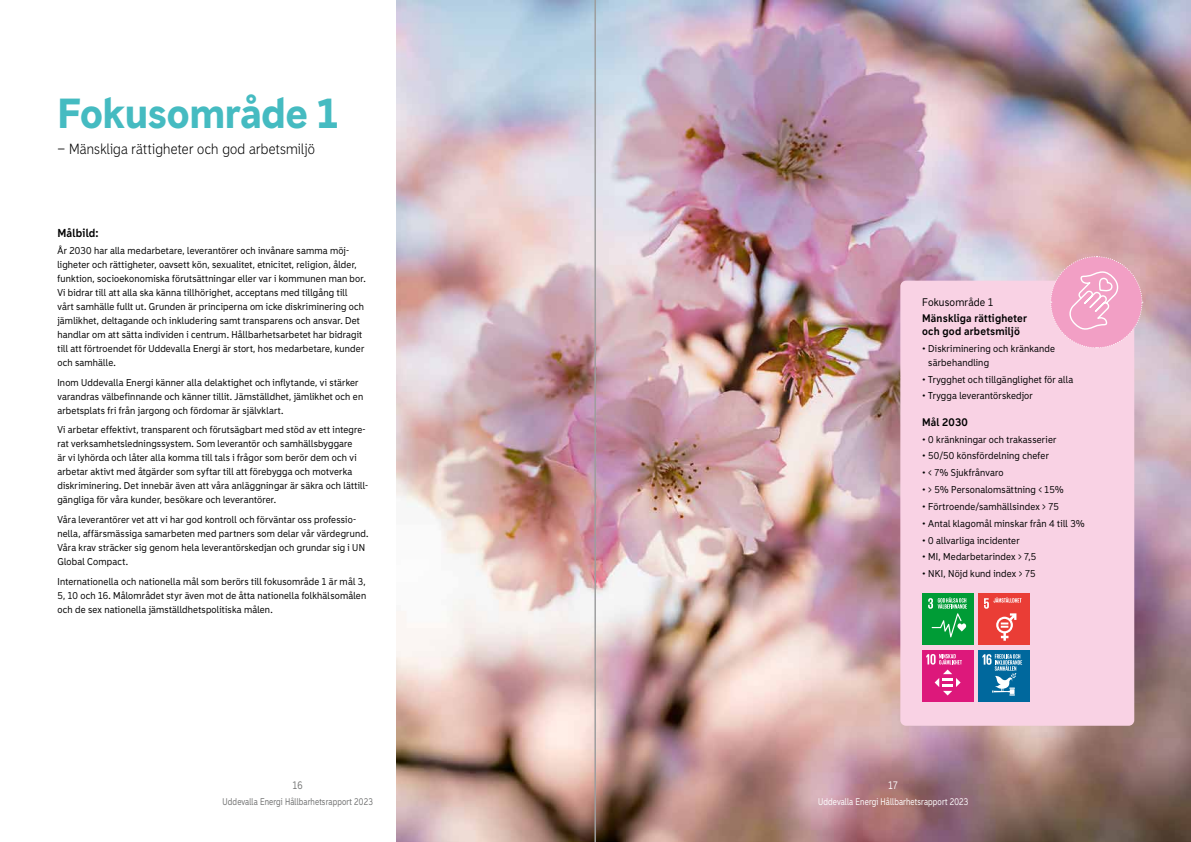
<style>
.page{position:relative;width:1191px;height:842px;background:#fff}
.page>*{position:absolute;margin:0;border:0;box-sizing:border-box;transform-origin:0 0}
.t1{font:900 40px "Madras";letter-spacing:-.015em;color:#45bbc1}
.t2{font:300 14px "Madras";letter-spacing:.015em;color:#000}
.t3{font:800 11px "Madras";letter-spacing:.015em;color:#000}
.t4{font:800 10.5px/13px "Madras";letter-spacing:.02em;color:#000}
.t5{font:10.5px "Madras";letter-spacing:.015em;color:#000}
.t6{font:10.4px "Madras";color:#6f7070;scale:.87 1}
.t7{font:10.4px "Madras";color:#fff;scale:.87 1}
.t8{font:9.5px/14px "Madras";letter-spacing:.02em;color:#000}
.t9{font:9.2px "Madras";letter-spacing:.02em;color:#6f7070;scale:.87 1}
.t10{font:9.2px "Madras";letter-spacing:.02em;color:#fff;scale:.87 1}
</style>
<div class="page">
<img style="left:397px;top:0;width:794px;height:842px">
<div style="left:900px;top:281px;width:234px;height:445px;background:#f9d2e4;border-radius:6px"></div>
<svg style="left:1050px;top:256px;width:93px;height:92px;background:#efacc9"></svg>
<div style="left:922px;top:594px;width:51px;height:51px;background:#009c36"></div>
<svg style="left:928px;top:597px;width:39px;height:40px"></svg>
<div style="left:978px;top:594px;width:51px;height:51px;background:#ea3d36"></div>
<svg style="left:984px;top:597px;width:37px;height:44px"></svg>
<div style="left:922px;top:650px;width:51px;height:51px;background:#dd187b"></div>
<svg style="left:926px;top:654px;width:36px;height:41px"></svg>
<div style="left:978px;top:650px;width:51px;height:51px;background:#00689d"></div>
<svg style="left:982px;top:654px;width:40px;height:42px"></svg>
<hr style="left:595px;top:0;width:1px;height:842px;background:#9d9e9e">
<h1 class="t1" style="left:57px;top:88px;width:283px">Fokusområde 1</h1>
<h2 class="t2" style="left:57px;top:141px;width:259px">– Mänskliga rättigheter och god arbetsmiljö</h2>
<p class="t3" style="left:57px;top:226px;width:43px">Målbild:</p>
<p class="t8" style="left:57px;top:243px;width:309px">År 2030 har alla medarbetare, leverantörer och invånare samma möj&shy;ligheter och rättigheter, oavsett kön, sexualitet, etnicitet, religion, ålder, funktion, socioekonomiska förutsättningar eller var i kommunen man bor.<br>Vi bidrar till att alla ska känna tillhörighet, acceptans med tillgång till vårt samhälle fullt ut. Grunden är principerna om icke diskriminering och jämlikhet, deltagande och inkludering samt transparens och ansvar. Det handlar om att sätta individen i centrum. Hållbarhetsarbetet har bidragit till att förtroendet för Uddevalla Energi är stort, hos medarbetare, kunder och samhälle.</p>
<p class="t8" style="left:57px;top:375px;width:307px">Inom Uddevalla Energi känner alla delaktighet och inflytande, vi stärker varandras välbefinnande och känner tillit. Jämställdhet, jämlikhet och en arbetsplats fri från jargong och fördomar är självklart.</p>
<p class="t8" style="left:57px;top:423px;width:312px">Vi arbetar effektivt, transparent och förutsägbart med stöd av ett integre&shy;rat verksamhetsledningssystem. Som leverantör och samhällsbyggare<br>är vi lyhörda och låter alla komma till tals i frågor som berör dem och vi arbetar aktivt med åtgärder som syftar till att förebygga och motverka diskriminering. Det innebär även att våra anläggningar är säkra och lättill&shy;gängliga för våra kunder, besökare och leverantörer.</p>
<p class="t8" style="left:57px;top:512px;width:311px">Våra leverantörer vet att vi har god kontroll och förväntar oss professio&shy;nella, affärsmässiga samarbeten med partners som delar vår värdegrund.<br>Våra krav sträcker sig genom hela leverantörskedjan och grundar sig i UN Global Compact.</p>
<p class="t8" style="left:57px;top:574px;width:310px;text-align:justify">Internationella och nationella mål som berörs till fokusområde 1 är mål 3, 5, 10 och 16. Målområdet styr även mot de åtta nationella folkhälsomålen och de sex nationella jämställdhetspolitiska målen.</p>
<p class="t6" style="left:293px;top:779px;width:13px">16</p>
<p class="t9" style="left:222px;top:796px;width:174px">Uddevalla Energi Hållbarhetsrapport 2023</p>
<p class="t5" style="left:922px;top:296px;width:73px">Fokusområde 1</p>
<p class="t4" style="left:922px;top:311px;width:106px">Mänskliga rättigheter och god arbetsmiljö</p>
<p class="t8" style="left:928px;top:341px;width:128px;text-indent:-6px">• Diskriminering och kränkande särbehandling</p>
<p class="t8" style="left:922px;top:372px;width:152px">• Trygghet och tillgänglighet för alla</p>
<p class="t8" style="left:922px;top:389px;width:112px">• Trygga leverantörskedjor</p>
<p class="t4" style="left:922px;top:415px;width:47px">Mål 2030</p>
<p class="t8" style="left:922px;top:432px;width:136px">• 0 kränkningar och trakasserier</p>
<p class="t8" style="left:922px;top:449px;width:128px">• 50/50 könsfördelning chefer</p>
<p class="t8" style="left:922px;top:466px;width:83px">• &lt; 7% Sjukfrånvaro</p>
<p class="t8" style="left:922px;top:483px;width:143px">• &gt; 5% Personalomsättning &lt; 15%</p>
<p class="t8" style="left:922px;top:499px;width:138px">• Förtroende/samhällsindex &gt; 75</p>
<p class="t8" style="left:922px;top:516px;width:164px">• Antal klagomål minskar från 4 till 3%</p>
<p class="t8" style="left:922px;top:533px;width:99px">• 0 allvarliga incidenter</p>
<p class="t8" style="left:922px;top:550px;width:116px">• MI, Medarbetarindex &gt; 7,5</p>
<p class="t8" style="left:922px;top:567px;width:115px">• NKI, Nöjd kund index &gt; 75</p>
<p class="t7" style="left:888px;top:779px;width:12px">17</p>
<p class="t10" style="left:818px;top:796px;width:174px">Uddevalla Energi Hållbarhetsrapport 2023</p>
</div>
